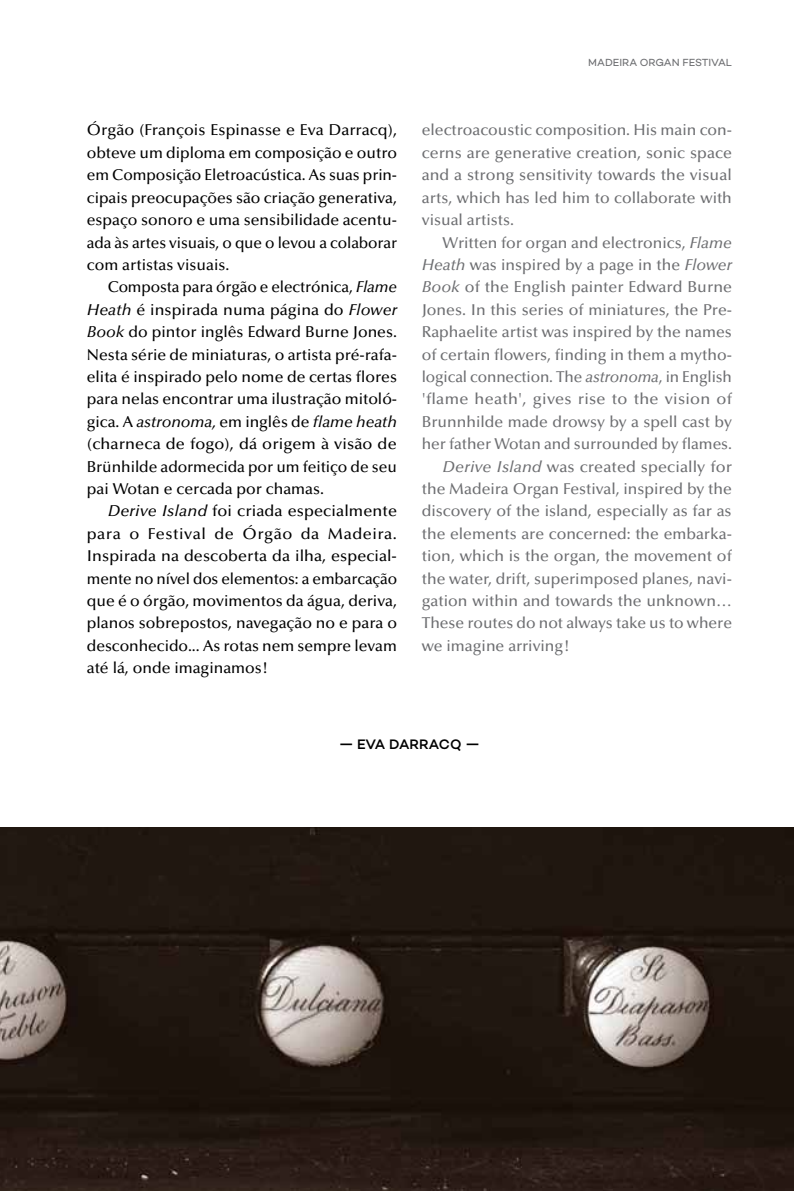
<style>
.page{position:relative;width:794px;height:1191px;background:#fff}
.page>*{position:absolute;margin:0;border:0;box-sizing:border-box;transform-origin:0 0}
.t1{font:500 15.75px/22.4px "Optima";color:#000;text-align:justify}
.t2{font:500 15.75px/22.4px "Optima";color:#6d6e71;text-align:justify}
.t3{font:500 14px "Campton";color:#000}
.t4{font:10.5px "Campton";color:#6d6e71}
.s1{font-style:italic}
</style>
<div class="page">
<img style="left:0;top:827px;width:794px;height:364px">
<p class="t1" style="left:87px;top:119px;width:312px">Órgão (François Espinasse e Eva Darracq), obteve um diploma em composição e outro em Composição Eletroacústica. As suas prin&shy;cipais preocupações são criação generativa, espaço sonoro e uma sensibilidade acentu&shy;ada às artes visuais, o que o levou a colaborar com artistas visuais.</p>
<p class="t1" style="left:87px;top:276px;width:312px;text-indent:21px">Composta para órgão e electrónica, <span class="s1">Flame Heath</span> é inspirada numa página do <span class="s1">Flower Book</span> do pintor inglês Edward Burne Jones.<br>Nesta série de miniaturas, o artista pré-rafa&shy;elita é inspirado pelo nome de certas flores para nelas encontrar uma ilustração mitoló&shy;gica. A <span class="s1">astronoma,</span> em inglês de <span class="s1">flame heath </span>(charneca de fogo), dá origem à visão de Brünhilde adormecida por um feitiço de seu pai Wotan e cercada por chamas.</p>
<p class="t1" style="left:87px;top:500px;width:312px;text-indent:21px"><span class="s1">Derive Island</span> foi criada especialmente para o Festival de Órgão da Madeira.<br>Inspirada na descoberta da ilha, especial&shy;mente no nível dos elementos: a embarcação que é o órgão, movimentos da água, deriva, planos sobrepostos, navegação no e para o desconhecido... As rotas nem sempre levam até lá, onde imaginamos!</p>
<p class="t4" style="left:588px;top:56px;width:145px">MADEIRA ORGAN FESTIVAL</p>
<p class="t2" style="left:422px;top:119px;width:312px">electroacoustic composition. His main con&shy;cerns are generative creation, sonic space and a strong sensitivity towards the visual arts, which has led him to collaborate with visual artists.</p>
<p class="t2" style="left:442px;top:231px;width:291px">Written for organ and electronics, <span class="s1">Flame</span></p>
<p class="t2" style="left:422px;top:254px;width:312px"><span class="s1">Heath</span> was inspired by a page in the <span class="s1">Flower</span></p>
<p class="t2" style="left:422px;top:276px;width:312px"><span class="s1">Book</span> of the English painter Edward Burne</p>
<p class="t2" style="left:422px;top:299px;width:312px">Jones. In this series of miniatures, the Pre-</p>
<p class="t2" style="left:422px;top:321px;width:312px">Raphaelite artist was inspired by the names</p>
<p class="t2" style="left:422px;top:343px;width:311px">of certain flowers, finding in them a mytho-</p>
<p class="t2" style="left:422px;top:366px;width:312px">logical connection. The <span class="s1">astronoma</span>, in English</p>
<p class="t2" style="left:422px;top:388px;width:312px">'flame heath', gives rise to the vision of</p>
<p class="t2" style="left:422px;top:411px;width:312px">Brunnhilde made drowsy by a spell cast by</p>
<p class="t2" style="left:422px;top:433px;width:312px">her father Wotan and surrounded by flames.</p>
<p class="t2" style="left:442px;top:455px;width:291px"><span class="s1">Derive Island</span> was created specially for</p>
<p class="t2" style="left:422px;top:478px;width:312px">the Madeira Organ Festival, inspired by the</p>
<p class="t2" style="left:422px;top:500px;width:311px">discovery of the island, especially as far as</p>
<p class="t2" style="left:422px;top:523px;width:312px">the elements are concerned: the embarka-</p>
<p class="t2" style="left:422px;top:545px;width:312px">tion, which is the organ, the movement of</p>
<p class="t2" style="left:422px;top:567px;width:312px">the water, drift, superimposed planes, navi-</p>
<p class="t2" style="left:422px;top:590px;width:311px">gation within and towards the unknown…</p>
<p class="t2" style="left:422px;top:612px;width:312px">These routes do not always take us to where</p>
<p class="t2" style="left:422px;top:635px;width:150px">we imagine arriving!</p>
<p class="t3" style="left:339px;top:735px;width:142px">— EVA DARRACQ —</p>
</div>
